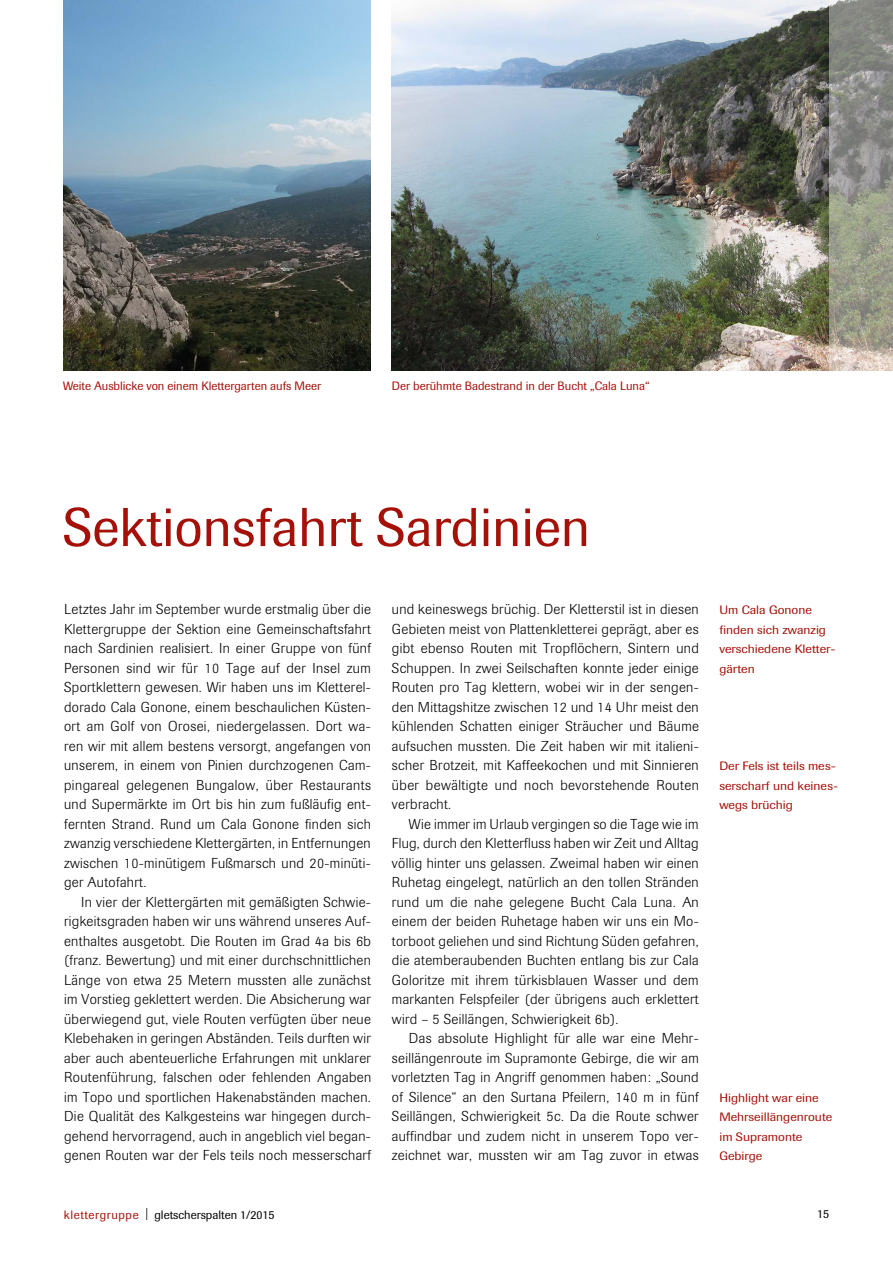
<style>
.page{position:relative;width:893px;height:1263px;background:#fff}
.page>*{position:absolute;margin:0;border:0;box-sizing:border-box;transform-origin:0 0}
.t1{font:54px "Imago";color:#a51008}
.t2{font:300 14.25px/19.5px "Imago";letter-spacing:.025em;color:#000;text-align:justify}
.t3{font:12px/19.5px "Imago";color:#a51008;scale:1.08 1}
.t4{font:12px "Imago";color:#a51008}
.t5{font:12px "Imago";color:#000}
.s1{color:#a51008}
</style>
<div class="page">
<img style="left:63px;top:0;width:307px;height:370px">
<img style="left:392px;top:0;width:437px;height:370px">
<svg style="left:829px;top:0;width:64px;height:370px;background:#97978c"></svg>
<p class="t4" style="left:63px;top:379px;width:260px">Weite Ausblicke von einem Klettergarten aufs Meer</p>
<p class="t4" style="left:392px;top:379px;width:259px">Der berühmte Badestrand in der Bucht „Cala Luna“</p>
<h1 class="t1" style="left:63px;top:496px;width:528px">Sektionsfahrt Sardinien</h1>
<p class="t2" style="left:64px;top:600px;width:308px">Letztes Jahr im September wurde erstmalig über die Klettergruppe der Sektion eine Gemeinschaftsfahrt nach Sardinien realisiert. In einer Gruppe von fünf Personen sind wir für 10 Tage auf der Insel zum Sportklettern gewesen. Wir haben uns im Kletterel&shy;dorado Cala Gonone, einem beschaulichen Küsten&shy;ort am Golf von Orosei, niedergelassen. Dort wa&shy;ren wir mit allem bestens versorgt, angefangen von unserem, in einem von Pinien durchzogenen Cam&shy;pingareal gelegenen Bungalow, über Restaurants und Supermärkte im Ort bis hin zum fußläufig ent&shy;fernten Strand. Rund um Cala Gonone finden sich zwanzig verschiedene Klettergärten, in Entfernungen zwischen 10-minütigem Fußmarsch und 20-minüti&shy;ger Autofahrt.</p>
<p class="t2" style="left:64px;top:892px;width:309px;text-indent:17px">In vier der Klettergärten mit gemäßigten Schwie&shy;rigkeitsgraden haben wir uns während unseres Auf&shy;enthaltes ausgetobt. Die Routen im Grad 4a bis 6b (franz. Bewertung) und mit einer durchschnittlichen Länge von etwa 25 Metern mussten alle zunächst im Vorstieg geklettert werden. Die Absicherung war überwiegend gut, viele Routen verfügten über neue Klebehaken in geringen Abständen. Teils durften wir aber auch abenteuerliche Erfahrungen mit unklarer Routenführung, falschen oder fehlenden Angaben im Topo und sportlichen Hakenabständen machen.<br>Die Qualität des Kalkgesteins war hingegen durch&shy;gehend hervorragend, auch in angeblich viel began&shy;genen Routen war der Fels teils noch messerscharf</p>
<p class="t2" style="left:392px;top:600px;width:309px">und keineswegs brüchig. Der Kletterstil ist in diesen Gebieten meist von Plattenkletterei geprägt, aber es gibt ebenso Routen mit Tropflöchern, Sintern und Schuppen. In zwei Seilschaften konnte jeder einige Routen pro Tag klettern, wobei wir in der sengen&shy;den Mittagshitze zwischen 12 und 14 Uhr meist den kühlenden Schatten einiger Sträucher und Bäume aufsuchen mussten. Die Zeit haben wir mit italieni&shy;scher Brotzeit, mit Kaffeekochen und mit Sinnieren über bewältigte und noch bevorstehende Routen verbracht.</p>
<p class="t2" style="left:392px;top:814px;width:308px;text-indent:17px">Wie immer im Urlaub vergingen so die Tage wie im Flug, durch den Kletterfluss haben wir Zeit und Alltag völlig hinter uns gelassen. Zweimal haben wir einen Ruhetag eingelegt, natürlich an den tollen Stränden rund um die nahe gelegene Bucht Cala Luna. An einem der beiden Ruhetage haben wir uns ein Mo&shy;torboot geliehen und sind Richtung Süden gefahren, die atemberaubenden Buchten entlang bis zur Cala Goloritze mit ihrem türkisblauen Wasser und dem markanten Felspfeiler (der übrigens auch erklettert wird – 5 Seillängen, Schwierigkeit 6b).</p>
<p class="t2" style="left:392px;top:1029px;width:308px;text-indent:17px">Das absolute Highlight für alle war eine Mehr&shy;seillängenroute im Supramonte Gebirge, die wir am vorletzten Tag in Angriff genommen haben: „Sound of Silence“ an den Surtana Pfeilern, 140 m in fünf Seillängen, Schwierigkeit 5c. Da die Route schwer auffindbar und zudem nicht in unserem Topo ver&shy;zeichnet war, mussten wir am Tag zuvor in etwas</p>
<p class="t3" style="left:719px;top:600px;width:109px">Um Cala Gonone finden sich zwanzig verschiedene Kletter&shy;gärten</p>
<p class="t3" style="left:719px;top:756px;width:112px">Der Fels ist teils mes&shy;serscharf und keines&shy;wegs brüchig</p>
<p class="t3" style="left:719px;top:1088px;width:106px">Highlight war eine<br>Mehrseillängenroute im Supramonte<br>Gebirge</p>
<p class="t5" style="left:64px;top:1208px;width:212px"><span class="s1">klettergruppe</span> | gletscherspalten 1/2015</p>
<p class="t5" style="left:817px;top:1207px;width:13px">15</p>
</div>
